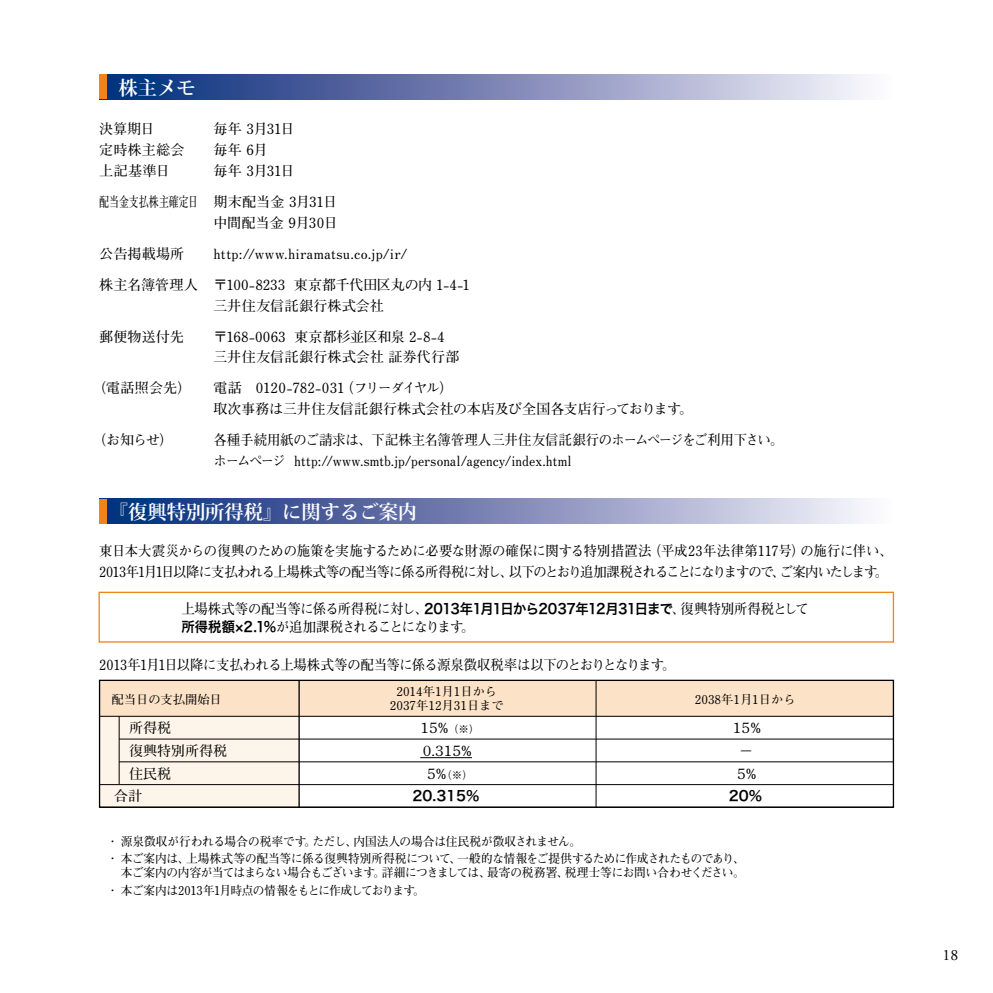
<style>
.page{position:relative;width:993px;height:993px;background:#fff}
.page>*{position:absolute;margin:0;border:0;box-sizing:border-box;transform-origin:0 0}
.t1{font:700 19.25px "Koz Min Pro";color:#fff}
.t2{font:15.75px "Adobe Garamond";color:#000}
.t3{font:700 14px/21px "Futo Min A101 Pro";letter-spacing:-.015em;color:#000;scale:.95 1}
.t4{font:700 14px/20.5px "Futo Min A101 Pro";letter-spacing:-.015em;color:#000}
.t5{font:700 14px/21px "Futo Min A101 Pro";letter-spacing:-.04em;color:#000;scale:.95 1}
.t6{font:700 14px/20.5px "Futo Min A101 Pro";letter-spacing:.005em;color:#000}
.t7{font:700 14px/21px "Futo Min A101 Pro";letter-spacing:.01em;color:#000;text-align:right;scale:.7 1}
.t8{font:700 14px "Futo Min A101 Pro";letter-spacing:.015em;color:#000}
.t9{font:14px "Hira Kaku Pro W6";color:#000}
.t10{font:700 12.25px/17.5px "Futo Min A101 Pro";letter-spacing:-.01em;color:#000;scale:.95 1}
.t11{font:700 12.25px/17.5px "Futo Min A101 Pro";letter-spacing:-.04em;color:#000;scale:.95 1}
.t12{font:700 12.25px "Futo Min A101 Pro";letter-spacing:-.01em;color:#000}
.t13{font:700 10.5px "Futo Min A101 Pro";color:#000}
.s1{font-family:"Hira Kaku Pro W6";font-weight:400}
.s2{font-size:10.5px}
.s3{font-size:14px}
</style>
<div class="page">
<div style="left:99px;top:74px;width:793px;height:25px;background:linear-gradient(to right,#002475,#fdf3fb)"></div>
<div style="left:99px;top:499px;width:793px;height:24px;background:linear-gradient(to right,#002475,#fdf3fb)"></div>
<div style="left:99px;top:74px;width:8px;height:25px;background:#f0831e"></div>
<div style="left:99px;top:499px;width:8px;height:24px;background:#f0831e"></div>
<div style="left:99px;top:716px;width:201px;height:91px;background:#fef5ea"></div>
<div style="left:99px;top:680px;width:794px;height:36px;background:#fce3c8"></div>
<hr style="left:99px;top:715px;width:794px;height:1px;background:#000">
<hr style="left:119px;top:738px;width:774px;height:1px;background:#000">
<hr style="left:119px;top:761px;width:774px;height:1px;background:#000">
<hr style="left:420px;top:757px;width:52px;height:1px;background:#000">
<hr style="left:99px;top:784px;width:794px;height:1px;background:#000">
<hr style="left:298px;top:680px;width:2px;height:127px;background:#000">
<hr style="left:119px;top:716px;width:1px;height:67px;background:#000">
<hr style="left:595px;top:680px;width:1px;height:127px;background:#000">
<div style="left:99px;top:679px;width:794px;height:128px;border:1px solid #000"></div>
<div style="left:98px;top:591px;width:795px;height:51px;border:1px solid #f0831e"></div>
<h1 class="t1" style="left:99px;top:73px;width:98px">　株主メモ</h1>
<p class="t4" style="left:99px;top:117px;width:57px">決算期日</p>
<p class="t4" style="left:213px;top:117px;width:82px">毎年 3月31日</p>
<p class="t4" style="left:99px;top:138px;width:86px">定時株主総会</p>
<p class="t4" style="left:213px;top:138px;width:55px">毎年 6月</p>
<p class="t4" style="left:99px;top:159px;width:72px">上記基準日</p>
<p class="t4" style="left:213px;top:159px;width:82px">毎年 3月31日</p>
<p class="t7" style="left:99px;top:190px;width:342px">配当金支払株主確定日 期末配当金 3月31日中間配当金 9月30日</p>
<p class="t4" style="left:99px;top:242px;width:86px">公告掲載場所</p>
<p class="t8" style="left:213px;top:243px;width:195px">http://www.hiramatsu.co.jp/ir/</p>
<p class="t4" style="left:213px;top:273px;width:258px;text-indent:-114px">株主名簿管理人 〒100-8233 東京都千代田区丸の内 1-4-1三井住友信託銀行株式会社</p>
<p class="t4" style="left:99px;top:324px;width:86px">郵便物送付先</p>
<p class="t6" style="left:213px;top:324px;width:247px">〒168-0063 東京都杉並区和泉 2-8-4三井住友信託銀行株式会社 証券代行部</p>
<p class="t4" style="left:92px;top:376px;width:101px">（電話照会先）</p>
<p class="t4" style="left:213px;top:375px;width:481px;line-height:21px">電話　0120-782-031（フリーダイヤル）<br>取次事務は三井住友信託銀行株式会社の本店及び全国各支店行っております。</p>
<p class="t4" style="left:92px;top:427px;width:83px">（お知らせ）</p>
<p class="t3" style="left:213px;top:427px;width:601px">各種手続用紙のご請求は、下記株主名簿管理人三井住友信託銀行のホームページをご利用下さい。ホームページ http://www.smtb.jp/personal/agency/index.html</p>
<h1 class="t1" style="left:99px;top:498px;width:319px">　『復興特別所得税』に関するご案内</h1>
<p class="t5" style="left:99px;top:538px;width:836px">東日本大震災からの復興のための施策を実施するために必要な財源の確保に関する特別措置法（平成23年法律第117号）の施行に伴い、<br>2013年1月1日以降に支払われる上場株式等の配当等に係る所得税に対し、以下のとおり追加課税されることになりますので、ご案内いたします。</p>
<p class="t3" style="left:181px;top:598px;width:661px;line-height:17.5px">上場株式等の配当等に係る所得税に対し、<span class="s1">2013年1月1日から2037年12月31日まで</span>、復興特別所得税として<span class="s1">所得税額×2.1%</span>が追加課税されることになります。</p>
<p class="t3" style="left:99px;top:652px;width:607px">2013年1月1日以降に支払われる上場株式等の配当等に係る源泉徴収税率は以下のとおりとなります。</p>
<p class="t12" style="left:396px;top:681px;width:102px">2014年1月1日から</p>
<p class="t12" style="left:99px;top:689px;width:124px">　配当日の支払開始日</p>
<p class="t12" style="left:390px;top:695px;width:115px">2037年12月31日まで</p>
<p class="t12" style="left:694px;top:689px;width:102px">2038年1月1日から</p>
<p class="t4" style="left:129px;top:715px;width:43px">所得税</p>
<p class="t4" style="left:418px;top:715px;width:63px">１５％ <span class="s2">（※）</span></p>
<p class="t4" style="left:730px;top:715px;width:34px">１５％</p>
<p class="t4" style="left:129px;top:738px;width:99px">復興特別所得税</p>
<p class="t4" style="left:420px;top:738px;width:55px">０.３１５％</p>
<p class="t4" style="left:738px;top:738px;width:15px">－</p>
<p class="t4" style="left:129px;top:761px;width:43px">住民税</p>
<p class="t13" style="left:424px;top:766px;width:50px"><span class="s3">５％</span>（※）</p>
<p class="t4" style="left:734px;top:761px;width:25px">５％</p>
<p class="t4" style="left:114px;top:784px;width:29px">合計</p>
<p class="t9" style="left:412px;top:783px;width:69px">20.315％</p>
<p class="t9" style="left:728px;top:783px;width:35px">20％</p>
<p class="t10" style="left:107px;top:830px;width:673px">・源泉徴収が行われる場合の税率です。ただし、内国法人の場合は住民税が徴収されません。<br>・本ご案内は、上場株式等の配当等に係る復興特別所得税について、一般的な情報をご提供するために作成されたものであり、</p>
<p class="t11" style="left:107px;top:862px;width:673px;text-indent:14px">本ご案内の内容が当てはまらない場合もございます。詳細につきましては、最寄の税務署、税理士等にお問い合わせください。・本ご案内は2013年1月時点の情報をもとに作成しております。</p>
<p class="t2" style="left:942px;top:946px;width:17px">18</p>
</div>
